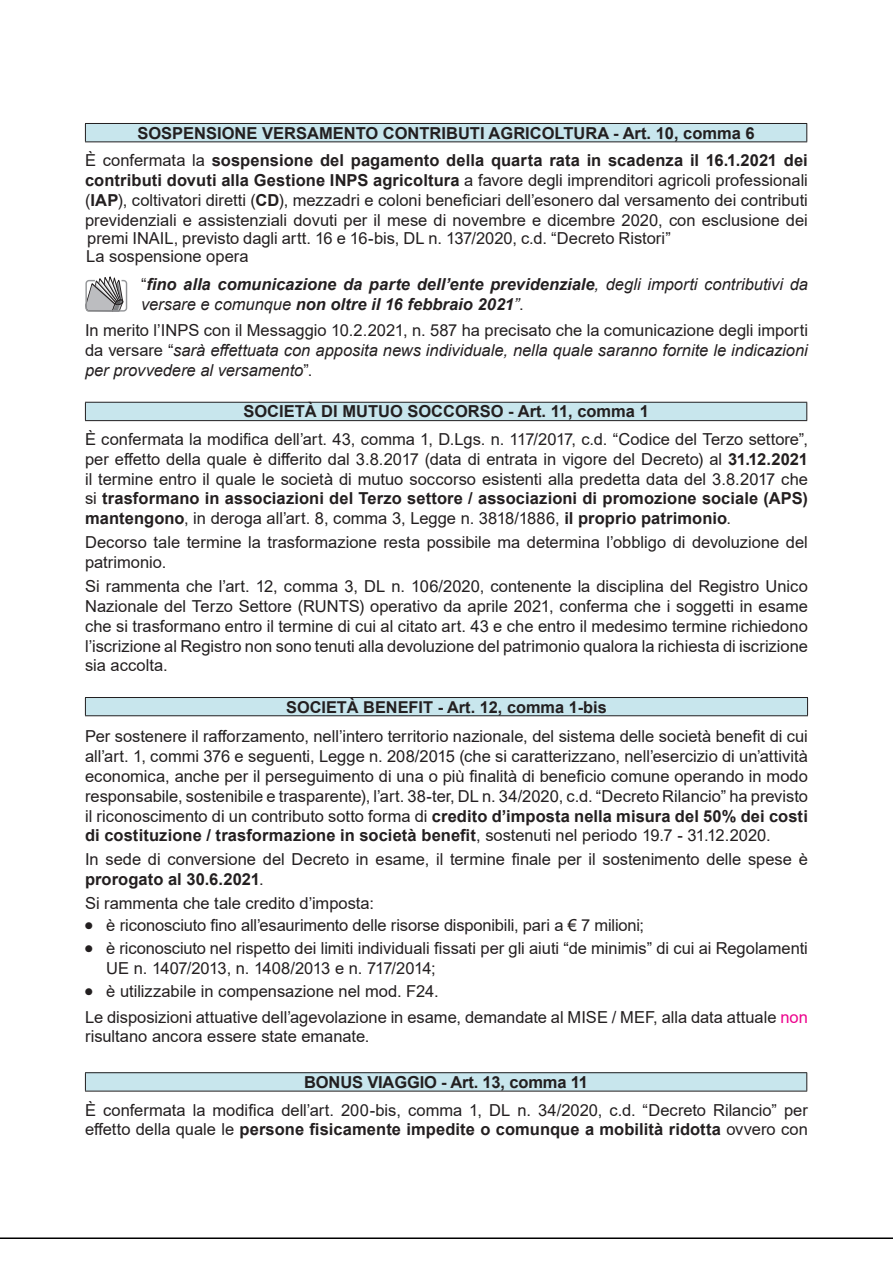
<style>
.page{position:relative;width:893px;height:1263px;background:#fff}
.page>*{position:absolute;margin:0;border:0;box-sizing:border-box;transform-origin:0 0}
.t1{font:16.5px/19.8px "Arial";color:#231f20}
.t2{font:italic 16.5px/19.8px "Arial";color:#231f20;text-align:justify}
.t3{font:700 16.5px/27.6px "Arial";color:#231f20;text-align:center}
.t4{font:italic 700 16.5px/19.8px "Arial";color:#231f20}
.t5{font:700 16.35px "Arial";color:#231f20}
.s1{font-weight:400}
.s2{font-weight:700}
.s3{font-weight:400;font-style:normal}
.s4{font-style:normal}
.s5{color:#ed028c}
</style>
<div class="page">
<div style="left:85px;top:123px;width:722px;height:19px;background:#c8e6ed"></div>
<hr style="left:85px;top:123px;width:722px;height:1px;background:#231f20">
<svg style="left:85px;top:124px;width:1px;height:17px"></svg>
<svg style="left:806px;top:124px;width:1px;height:17px"></svg>
<hr style="left:85px;top:141px;width:722px;height:1px;background:#231f20">
<svg style="left:87px;top:276px;width:41px;height:34px"></svg>
<div style="left:85px;top:280px;width:42px;height:32px;border:1px solid #939598;border-radius:3px"></div>
<div style="left:85px;top:402px;width:722px;height:19px;background:#c8e6ed"></div>
<hr style="left:85px;top:402px;width:722px;height:1px;background:#231f20">
<svg style="left:85px;top:403px;width:1px;height:17px"></svg>
<svg style="left:806px;top:403px;width:1px;height:17px"></svg>
<hr style="left:85px;top:420px;width:722px;height:1px;background:#231f20">
<div style="left:85px;top:697px;width:723px;height:19px;background:#c8e6ed"></div>
<svg style="left:85px;top:698px;width:1px;height:17px"></svg>
<svg style="left:807px;top:698px;width:1px;height:17px"></svg>
<hr style="left:85px;top:697px;width:723px;height:1px;background:#231f20">
<hr style="left:85px;top:715px;width:723px;height:1px;background:#231f20">
<div style="left:85px;top:1073px;width:722px;height:18px;background:#c8e6ed"></div>
<hr style="left:85px;top:1072px;width:722px;height:1px;background:#231f20">
<svg style="left:85px;top:1073px;width:1px;height:18px"></svg>
<svg style="left:806px;top:1073px;width:1px;height:18px"></svg>
<hr style="left:85px;top:1091px;width:722px;height:1px;background:#231f20">
<hr style="left:0;top:1237px;width:893px;height:2px;background:#000">
<p class="t3" style="left:85px;top:119px;width:724px">SOSPENSIONE VERSAMENTO CONTRIBUTI AGRICOLTURA - Art. 10, comma 6<br><span class="s1">È confermata la</span> sospensione del pagamento della quarta rata in scadenza il 16.1.2021 dei</p>
<p class="t1" style="left:85px;top:171px;width:724px;line-height:18.9px"><span class="s2">contributi dovuti alla Gestione INPS agricoltura</span> a favore degli imprenditori agricoli professionali (<span class="s2">IAP</span>), coltivatori diretti (<span class="s2">CD</span>), mezzadri e coloni beneficiari dell’esonero dal versamento dei contributi previdenziali e assistenziali dovuti per il mese di novembre e dicembre 2020, con esclusione dei premi INAIL, previsto dagli artt. 16 e 16-bis, DL n. 137/2020, c.d. “Decreto Ristori”<br>La sospensione opera</p>
<p class="t4" style="left:141px;top:275px;width:668px"><span class="s3">“</span>fino alla comunicazione da parte dell’ente previdenziale<span class="s1">, degli importi contributivi da versare e comunque</span> non oltre il 16 febbraio 2021<span class="s1">”</span><span class="s3">.</span></p>
<p class="t2" style="left:85px;top:321px;width:724px"><span class="s4">In merito l’INPS con il Messaggio 10.2.2021, n. 587 ha precisato che la comunicazione degli importi da versare “</span>sarà effettuata con apposita news individuale, nella quale saranno fornite le indicazioni per provvedere al versamento<span class="s4">”.</span></p>
<p class="t3" style="left:243px;top:398px;width:407px">SOCIETÀ DI MUTUO SOCCORSO - Art. 11, comma 1</p>
<p class="t1" style="left:85px;top:429px;width:724px;text-align:justify">È confermata la modifica dell’art. 43, comma 1, D.Lgs. n. 117/2017, c.d. “Codice del Terzo settore”, per effetto della quale è differito dal 3.8.2017 (data di entrata in vigore del Decreto) al <span class="s2">31.12.2021 </span>il termine entro il quale le società di mutuo soccorso esistenti alla predetta data del 3.8.2017 che si <span class="s2">trasformano in associazioni del Terzo settore / associazioni di promozione sociale (APS) mantengono</span>, in deroga all’art. 8, comma 3, Legge n. 3818/1886, <span class="s2">il proprio patrimonio</span>.</p>
<p class="t1" style="left:85px;top:532px;width:724px">Decorso tale termine la trasformazione resta possibile ma determina l’obbligo di devoluzione del patrimonio.</p>
<p class="t1" style="left:85px;top:576px;width:724px;text-align:justify">Si rammenta che l’art. 12, comma 3, DL n. 106/2020, contenente la disciplina del Registro Unico Nazionale del Terzo Settore (RUNTS) operativo da aprile 2021, conferma che i soggetti in esame che si trasformano entro il termine di cui al citato art. 43 e che entro il medesimo termine richiedono l’iscrizione al Registro non sono tenuti alla devoluzione del patrimonio qualora la richiesta di iscrizione sia accolta.</p>
<p class="t5" style="left:286px;top:695px;width:322px">SOCIETÀ BENEFIT - Art. 12, comma 1-bis</p>
<p class="t1" style="left:85px;top:726px;width:724px;text-align:justify">Per sostenere il rafforzamento, nell’intero territorio nazionale, del sistema delle società benefit di cui all’art. 1, commi 376 e seguenti, Legge n. 208/2015 (che si caratterizzano, nell’esercizio di un’attività economica, anche per il perseguimento di una o più finalità di beneficio comune operando in modo responsabile, sostenibile e trasparente), l’art. 38-ter, DL n. 34/2020, c.d. “Decreto Rilancio” ha previsto il riconoscimento di un contributo sotto forma di <span class="s2">credito d’imposta nella misura del 50% dei costi di costituzione / trasformazione in società benefit</span>, sostenuti nel periodo 19.7 - 31.12.2020.</p>
<p class="t1" style="left:85px;top:849px;width:724px">In sede di conversione del Decreto in esame, il termine finale per il sostenimento delle spese è <span class="s2">prorogato al 30.6.2021</span>.</p>
<p class="t1" style="left:106px;top:892px;width:703px;line-height:22.5px;text-indent:-21px">Si rammenta che tale credito d’imposta:<br>è riconosciuto fino all’esaurimento delle risorse disponibili, pari a € 7 milioni;<br>è riconosciuto nel rispetto dei limiti individuali fissati per gli aiuti “de minimis” di cui ai Regolamenti</p>
<p class="t1" style="left:106px;top:957px;width:334px;line-height:23.2px">UE n. 1407/2013, n. 1408/2013 e n. 717/2014; è utilizzabile in compensazione nel mod. F24.</p>
<p class="t1" style="left:85px;top:1007px;width:724px">Le disposizioni attuative dell’agevolazione in esame, demandate al MISE / MEF, alla data attuale <span class="s5">non </span>risultano ancora essere state emanate.</p>
<p class="t3" style="left:304px;top:1068px;width:285px">BONUS VIAGGIO - Art. 13, comma 11</p>
<p class="t1" style="left:85px;top:1100px;width:724px">È confermata la modifica dell’art. 200-bis, comma 1, DL n. 34/2020, c.d. “Decreto Rilancio” per effetto della quale le <span class="s2">persone fisicamente impedite o comunque a mobilità ridotta</span> ovvero con</p>
</div>
